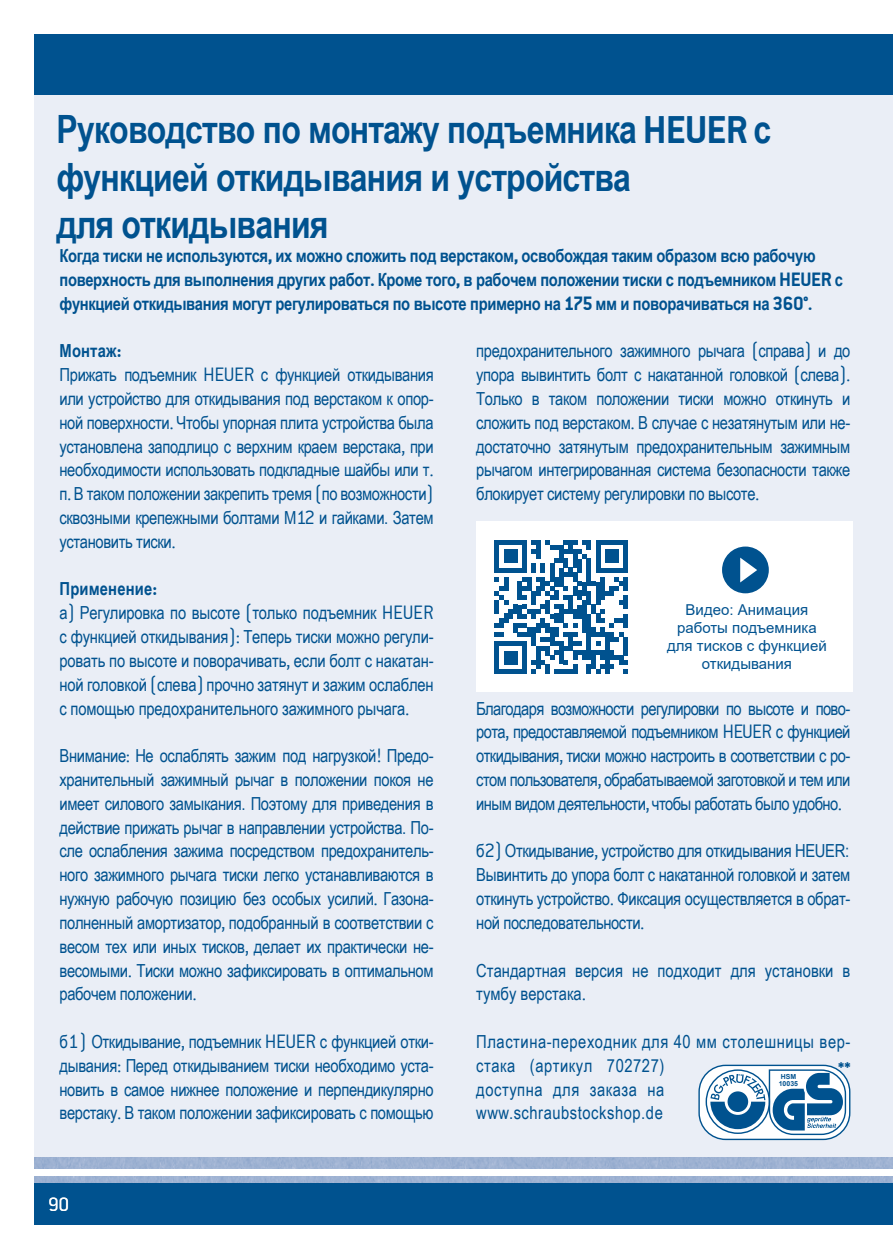
<style>
.page{position:relative;width:893px;height:1259px;background:#fff}
.page>*{position:absolute;margin:0;border:0;box-sizing:border-box;transform-origin:0 0}
.t1{font:700 39px/47.7px "Arial Narrow";letter-spacing:-.02em;color:#00528f}
.t2{font:21px "Conduit ITCTT Light";color:#fff}
.t3{font:18px/23.7px "Arial Narrow";letter-spacing:-.02em;color:#00528f;text-align:justify}
.t4{font:700 18px/23.7px "Arial Narrow";letter-spacing:-.02em;color:#00528f}
.t5{font:18px/23.7px "Arial Narrow";letter-spacing:.03em;color:#00528f}
.t6{font:18px/23.7px "Arial Narrow";color:#00528f}
.t7{font:700 18px "Arial Narrow";letter-spacing:.01em;color:#00528f}
.t8{font:15.6px "Conduit ITCTT Bold";color:#00528f}
.t9{font:15px/18px "Arial";color:#00528f;text-align:center}
.t10{font:700 6.9px/6.9px "Arial";letter-spacing:.01em;color:#00528f}
.s1{font-family:"Conduit ITCTT Bold";font-weight:400;font-size:42px}
.s2{font-family:"Conduit ITCTT Bold";font-weight:400;font-size:21px}
.s3{font-family:"Conduit ITCTT Light";font-size:21px}
</style>
<div class="page">
<div style="left:34px;top:34px;width:859px;height:1191px;background:#eaeef6"></div>
<div style="left:34px;top:1182px;width:859px;height:43px;background:#00528f"></div>
<img style="left:34px;top:1157px;width:858px;height:25px">
<div style="left:34px;top:1170px;width:859px;height:6px;background:#fff"></div>
<div style="left:34px;top:34px;width:859px;height:60px;background:#00528f"></div>
<svg style="left:892px;top:1157px;width:1px;height:25px"></svg>
<div style="left:476px;top:522px;width:377px;height:170px;background:#fff"></div>
<svg style="left:495px;top:540px;width:133px;height:133px"></svg>
<div style="left:723px;top:548px;width:44px;height:44px;background:#00528f;border-radius:50%"></div>
<div style="left:722px;top:546px;width:47px;height:47px;border:3px solid #00528f;border-radius:50%"></div>
<svg style="left:740px;top:557px;width:17px;height:25px"></svg>
<svg style="left:698px;top:1064px;width:152px;height:76px;background:#93b5cf"></svg>
<p class="t1" style="left:56px;top:103px;width:716px">Руководство по монтажу подъемника <span class="s1">HEUER</span> с функцией откидывания и устройства<br>для откидывания</p>
<p class="t4" style="left:60px;top:243px;width:785px">Когда тиски не используются<span class="s2">,</span> их можно сложить под верстаком<span class="s2">,</span> освобождая таким образом всю рабочую поверхность для выполнения других работ<span class="s2">.</span> Кроме того<span class="s2">,</span> в рабочем положении тиски с подъемником <span class="s2">HEUER</span> с функцией откидывания могут регулироваться по высоте примерно на <span class="s2">175</span> мм и поворачиваться на <span class="s2">360°.</span></p>
<p class="t4" style="left:60px;top:338px;width:64px">Монтаж<span class="s2">:</span></p>
<p class="t3" style="left:60px;top:362px;width:376px">Прижать подъемник <span class="s3">HEUER</span> с функцией откидывания или устройство для откидывания под верстаком к опор&shy;ной поверхности<span class="s3">.</span> Чтобы упорная плита устройства была установлена заподлицо с верхним краем верстака<span class="s3">,</span> при необходимости использовать подкладные шайбы или т<span class="s3">. </span>п<span class="s3">.</span> В таком положении закрепить тремя <span class="s3">(</span>по возможности<span class="s3">) </span>сквозными крепежными болтами М<span class="s3">12</span> и гайками. Затем установить тиски<span class="s3">.</span></p>
<p class="t7" style="left:60px;top:575px;width:99px">Применение<span class="s2">:</span></p>
<p class="t3" style="left:60px;top:600px;width:376px">а<span class="s3">)</span> Регулировка по высоте <span class="s3">(</span>только подъемник <span class="s3">HEUER </span>с функцией откидывания<span class="s3">):</span> Теперь тиски можно регули&shy;ровать по высоте и поворачивать<span class="s3">,</span> если болт с накатан&shy;ной головкой <span class="s3">(</span>слева<span class="s3">)</span> прочно затянут и зажим ослаблен с помощью предохранительного зажимного рычага<span class="s3">.</span></p>
<p class="t3" style="left:60px;top:743px;width:376px">Внимание<span class="s3">:</span> Не ослаблять зажим под нагрузкой<span class="s3">!</span> Предо&shy;хранительный зажимный рычаг в положении покоя не имеет силового замыкания. Поэтому для приведения в действие прижать рычаг в направлении устройства. По&shy;сле ослабления зажима посредством предохранитель&shy;ного зажимного рычага тиски легко устанавливаются в нужную рабочую позицию без особых усилий<span class="s3">.</span> Газона&shy;полненный амортизатор<span class="s3">,</span> подобранный в соответствии с весом тех или иных тисков<span class="s3">,</span> делает их практически не&shy;весомыми<span class="s3">.</span> Тиски можно зафиксировать в оптимальном рабочем положении<span class="s3">.</span></p>
<p class="t3" style="left:60px;top:1029px;width:376px">б<span class="s3">1)</span> Откидывание<span class="s3">,</span> подъемник <span class="s3">HEUER</span> с функцией отки&shy;дывания<span class="s3">:</span> Перед откидыванием тиски необходимо уста&shy;новить в самое нижнее положение и перпендикулярно верстаку<span class="s3">.</span> В таком положении зафиксировать с помощью</p>
<p class="t2" style="left:48px;top:1192px;width:23px">90</p>
<p class="t3" style="left:476px;top:338px;width:376px">предохранительного зажимного рычага <span class="s3">(</span>справа<span class="s3">)</span> и до упора вывинтить болт с накатанной головкой <span class="s3">(</span>слева<span class="s3">).<br></span>Только в таком положении тиски можно откинуть и сложить под верстаком<span class="s3">.</span> В случае с незатянутым или не&shy;достаточно затянутым предохранительным зажимным рычагом интегрированная система безопасности также блокирует систему регулировки по высоте<span class="s3">.</span></p>
<p class="t9" style="left:667px;top:600px;width:161px">Видео: Анимация работы подъемника для тисков с функцией откидывания</p>
<p class="t3" style="left:476px;top:695px;width:376px">Благодаря возможности регулировки по высоте и пово&shy;рота<span class="s3">,</span> предоставляемой подъемником <span class="s3">HEUER</span> с функцией откидывания<span class="s3">,</span> тиски можно настроить в соответствии с ро&shy;стом пользователя<span class="s3">,</span> обрабатываемой заготовкой и тем или иным видом деятельности<span class="s3">,</span> чтобы работать было удобно<span class="s3">.</span></p>
<p class="t3" style="left:476px;top:838px;width:374px">б<span class="s3">2)</span> Откидывание<span class="s3">,</span> устройство для откидывания HEUER:</p>
<p class="t3" style="left:476px;top:862px;width:376px">Вывинтить до упора болт с накатанной головкой и затем откинуть устройство<span class="s3">.</span> Фиксация осуществляется в обрат&shy;ной последовательности<span class="s3">.</span></p>
<p class="t6" style="left:476px;top:957px;width:376px">Стандартная версия не подходит для установки в тумбу верстака<span class="s3">.</span></p>
<p class="t5" style="left:476px;top:1029px;width:376px">Пластина-переходник для 40 мм столешницы вер&shy;стака (артикул 702727)<br>доступна для заказа на www.schraubstockshop.de</p>
<p class="t8" style="left:838px;top:1059px;width:14px">**</p>
<p class="t10" style="left:779px;top:1073px;width:21px">HSM<br>10035</p>
</div>
